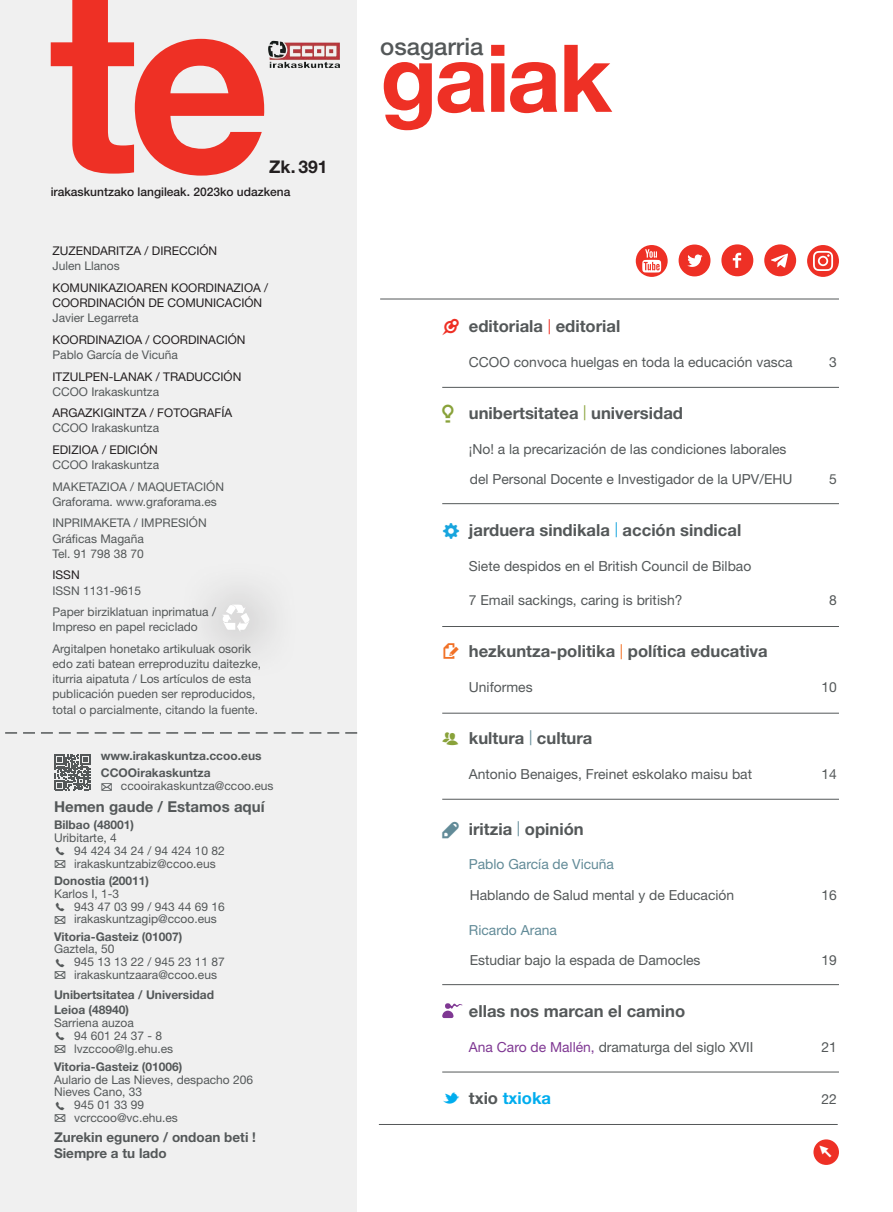
<style>
.page{position:relative;width:893px;height:1212px;background:#fff}
.page>*{position:absolute;margin:0;border:0;box-sizing:border-box;transform-origin:0 0}
.t1{font:700 93.75px "Helvetica Neue LT Std";letter-spacing:-.03em;color:#ee3025}
.t2{font:500 23.85px "Helvetica Neue LT Std";color:#545859}
.t3{font:700 17.55px "Helvetica Neue LT Std";color:#231f20}
.t4{font:700 16.65px "Helvetica Neue LT Std";color:#545859}
.t5{font:700 16.65px "Helvetica Neue LT Std";color:#00adee}
.t6{font:700 15px "Helvetica Neue LT Std";color:#545859}
.t7{font:13.8px "Helvetica Neue LT Std";color:#545859}
.t8{font:13.8px "Helvetica Neue LT Std";color:#628b98}
.t9{font:700 13.5px/15.9px "Helvetica Neue LT Std";color:#545859}
.t10{font:12px/15.1px "Helvetica Neue LT Std";color:#545859}
.t11{font:12px/15.1px "Helvetica Neue LT Std";color:#231f20}
.t12{font:700 12px "Helvetica Neue LT Std";color:#545859}
.t13{font:500 12px "Helvetica Neue LT Std";color:#231f20}
.t14{font:11.85px "Iconic Fill";color:#fff}
.s1{font-family:"Iconic Fill";font-weight:400;font-size:16.5px;color:#ee3025}
.s2{font-weight:400;font-size:15px;color:#ee3025}
.s3{font-family:"Iconic Fill";font-weight:400;font-size:18px;color:#89a23a}
.s4{font-weight:400;font-size:15px;color:#89a23a}
.s5{font-weight:400;font-size:15px;color:#18a5de}
.s6{font-weight:400;font-size:15px;color:#f27024}
.s7{font-weight:400;font-size:15px;color:#638b98}
.s8{font-family:"Iconic Fill";font-weight:400;font-size:16.5px;color:#628b98}
.s9{font-weight:400;font-size:15px;color:#628b98}
.s10{color:#7f3893}
.s11{color:#545859}
</style>
<div class="page">
<div style="left:0;top:0;width:357px;height:1212px;background:#f0f0f0"></div>
<svg style="left:51px;top:0;width:231px;height:176px"></svg>
<div style="left:182px;top:563px;width:114px;height:115px;background:#ececec"></div>
<svg style="left:222px;top:605px;width:28px;height:27px"></svg>
<svg style="left:5px;top:732px;width:352px;height:2px"></svg>
<div style="left:813px;top:1139px;width:26px;height:26px;background:#ee3025;border-radius:50%"></div>
<svg style="left:442px;top:1003px;width:21px;height:15px"></svg>
<hr style="left:442px;top:387px;width:397px;height:1px;background:#545859">
<hr style="left:442px;top:503px;width:397px;height:1px;background:#545859">
<hr style="left:442px;top:626px;width:397px;height:1px;background:#545859">
<hr style="left:442px;top:984px;width:397px;height:1px;background:#545859">
<hr style="left:442px;top:713px;width:397px;height:1px;background:#545859">
<hr style="left:442px;top:799px;width:397px;height:1px;background:#545859">
<hr style="left:442px;top:1071px;width:397px;height:1px;background:#545859">
<hr style="left:380px;top:299px;width:459px;height:1px;background:#545859">
<hr style="left:379px;top:1124px;width:459px;height:1px;background:#545859">
<svg style="left:721px;top:244px;width:32px;height:32px"></svg>
<svg style="left:679px;top:245px;width:31px;height:31px"></svg>
<svg style="left:636px;top:245px;width:32px;height:32px"></svg>
<svg style="left:54px;top:754px;width:36px;height:36px"></svg>
<svg style="left:807px;top:245px;width:32px;height:32px"></svg>
<svg style="left:764px;top:244px;width:32px;height:32px"></svg>
<p class="t3" style="left:269px;top:156px;width:60px">Zk. 391</p>
<p class="t13" style="left:51px;top:185px;width:241px">irakaskuntzako langileak. 2023ko udazkena</p>
<p class="t11" style="left:52px;top:243px;width:166px">ZUZENDARITZA / DIRECCIÓN</p>
<p class="t10" style="left:52px;top:258px;width:69px">Julen Llanos</p>
<p class="t11" style="left:52px;top:280px;width:217px">KOMUNIKAZIOAREN KOORDINAZIOA /<br>COORDINACIÓN DE COMUNICACIÓN</p>
<p class="t10" style="left:52px;top:310px;width:88px">Javier Legarreta</p>
<p class="t11" style="left:52px;top:332px;width:195px">KOORDINAZIOA / COORDINACIÓN</p>
<p class="t10" style="left:52px;top:347px;width:127px">Pablo García de Vicuña</p>
<p class="t11" style="left:52px;top:369px;width:190px">ITZULPEN-LANAK / TRADUCCIÓN</p>
<p class="t10" style="left:52px;top:384px;width:108px">CCOO Irakaskuntza</p>
<p class="t11" style="left:52px;top:405px;width:181px">ARGAZKIGINTZA / FOTOGRAFÍA</p>
<p class="t10" style="left:52px;top:420px;width:108px">CCOO Irakaskuntza</p>
<p class="t11" style="left:52px;top:442px;width:107px">EDIZIOA / EDICIÓN</p>
<p class="t10" style="left:52px;top:457px;width:108px">CCOO Irakaskuntza</p>
<p class="t10" style="left:52px;top:479px;width:173px">MAKETAZIOA / MAQUETACIÓN</p>
<p class="t10" style="left:52px;top:494px;width:166px">Graforama. www.graforama.es</p>
<p class="t10" style="left:52px;top:515px;width:156px">INPRIMAKETA / IMPRESIÓN</p>
<p class="t10" style="left:52px;top:531px;width:93px">Gráficas Magaña</p>
<p class="t10" style="left:52px;top:546px;width:93px">Tel. 91 798 38 70</p>
<p class="t11" style="left:52px;top:567px;width:29px">ISSN</p>
<p class="t10" style="left:52px;top:582px;width:90px">ISSN 1131-9615</p>
<p class="t10" style="left:52px;top:604px;width:165px">Paper birziklatuan inprimatua /<br>Impreso en papel reciclado</p>
<p class="t10" style="left:52px;top:641px;width:210px">Argitalpen honetako artikuluak osorik edo zati batean erreproduzitu daitezke, iturria aipatuta / Los artículos de esta publicación pueden ser reproducidos, total o parcialmente, citando la fuente.</p>
<p class="t12" style="left:101px;top:748px;width:162px">www.irakaskuntza.ccoo.eus</p>
<p class="t12" style="left:101px;top:766px;width:111px">CCOOirakaskuntza</p>
<p class="t10" style="left:121px;top:778px;width:154px">ccooirakaskuntza@ccoo.eus</p>
<p class="t6" style="left:54px;top:797px;width:212px">Hemen gaude / Estamos aquí</p>
<p class="t12" style="left:54px;top:817px;width:81px">Bilbao (48001)</p>
<p class="t10" style="left:54px;top:830px;width:64px">Uribitarte, 4</p>
<p class="t10" style="left:74px;top:843px;width:152px">94 424 34 24 / 94 424 10 82</p>
<p class="t10" style="left:74px;top:856px;width:143px">irakaskuntzabiz@ccoo.eus</p>
<p class="t12" style="left:54px;top:873px;width:97px">Donostia (20011)</p>
<p class="t10" style="left:54px;top:886px;width:67px">Karlos I, 1-3</p>
<p class="t10" style="left:74px;top:898px;width:152px">943 47 03 99 / 943 44 69 16</p>
<p class="t10" style="left:74px;top:911px;width:144px">irakaskuntzagip@ccoo.eus</p>
<p class="t12" style="left:54px;top:929px;width:130px">Vitoria-Gasteiz (01007)</p>
<p class="t10" style="left:54px;top:941px;width:62px">Gaztela, 50</p>
<p class="t10" style="left:74px;top:954px;width:152px">945 13 13 22 / 945 23 11 87</p>
<p class="t10" style="left:74px;top:967px;width:144px">irakaskuntzaara@ccoo.eus</p>
<p class="t12" style="left:54px;top:987px;width:161px">Unibertsitatea / Universidad</p>
<p class="t12" style="left:54px;top:1002px;width:77px">Leioa (48940)</p>
<p class="t10" style="left:54px;top:1015px;width:81px">Sarriena auzoa</p>
<p class="t10" style="left:74px;top:1028px;width:90px">94 601 24 37 - 8</p>
<p class="t10" style="left:74px;top:1041px;width:101px">lvzccoo@lg.ehu.es</p>
<p class="t12" style="left:54px;top:1059px;width:130px">Vitoria-Gasteiz (01006)</p>
<p class="t10" style="left:54px;top:1071px;width:201px">Aulario de Las Nieves, despacho 206</p>
<p class="t10" style="left:54px;top:1084px;width:90px">Nieves Cano, 33</p>
<p class="t10" style="left:74px;top:1097px;width:72px">945 01 33 99</p>
<p class="t10" style="left:74px;top:1110px;width:105px">vcrccoo@vc.ehu.es</p>
<p class="t9" style="left:54px;top:1129px;width:204px">Zurekin egunero / ondoan beti !<br>Siempre a tu lado</p>
<p class="t2" style="left:380px;top:32px;width:105px">osagarria</p>
<p class="t1" style="left:380px;top:20px;width:233px">gaiak</p>
<p class="t4" style="left:442px;top:316px;width:180px"><span class="s1">Å</span> editoriala <span class="s2">|</span> editorial</p>
<p class="t7" style="left:469px;top:354px;width:325px">CCOO convoca huelgas en toda la educación vasca</p>
<p class="t7" style="left:829px;top:354px;width:9px">3</p>
<p class="t4" style="left:442px;top:403px;width:242px"><span class="s3">Á</span> unibertsitatea <span class="s4">|</span> universidad</p>
<p class="t7" style="left:469px;top:440px;width:319px">¡No! a la precarización de las condiciones laborales</p>
<p class="t7" style="left:470px;top:471px;width:324px">del Personal Docente e Investigador de la UPV/EHU</p>
<p class="t7" style="left:829px;top:471px;width:9px">5</p>
<p class="t4" style="left:469px;top:520px;width:274px">jarduera sindikala <span class="s5">|</span> acción sindical</p>
<p class="t7" style="left:469px;top:557px;width:284px">Siete despidos en el British Council de Bilbao</p>
<p class="t7" style="left:469px;top:592px;width:215px">7 Email sackings, caring is british?</p>
<p class="t7" style="left:829px;top:592px;width:9px">8</p>
<p class="t4" style="left:469px;top:641px;width:300px">hezkuntza-politika <span class="s6">|</span> política educativa</p>
<p class="t7" style="left:469px;top:679px;width:65px">Uniformes</p>
<p class="t7" style="left:821px;top:679px;width:17px">10</p>
<p class="t4" style="left:469px;top:727px;width:125px">kultura <span class="s7">|</span> cultura</p>
<p class="t7" style="left:469px;top:765px;width:285px">Antonio Benaiges, Freinet eskolako maisu bat</p>
<p class="t7" style="left:821px;top:765px;width:17px">14</p>
<p class="t4" style="left:442px;top:818px;width:143px"><span class="s8">F</span> iritzia <span class="s9">|</span> opinión</p>
<p class="t8" style="left:469px;top:856px;width:147px">Pablo García de Vicuña</p>
<p class="t7" style="left:470px;top:887px;width:266px">Hablando de Salud mental y de Educación</p>
<p class="t7" style="left:821px;top:887px;width:17px">16</p>
<p class="t8" style="left:469px;top:921px;width:90px">Ricardo Arana</p>
<p class="t7" style="left:470px;top:952px;width:232px">Estudiar bajo la espada de Damocles</p>
<p class="t7" style="left:821px;top:952px;width:17px">19</p>
<p class="t4" style="left:469px;top:1001px;width:218px">ellas nos marcan el camino</p>
<p class="t7" style="left:469px;top:1038px;width:286px"><span class="s10">Ana Caro de Mallén,</span> dramaturga del siglo XVII</p>
<p class="t7" style="left:821px;top:1038px;width:17px">21</p>
<p class="t5" style="left:469px;top:1087px;width:84px"><span class="s11">txio</span> txioka</p>
<p class="t7" style="left:821px;top:1090px;width:17px">22</p>
<p class="t14" style="left:819px;top:1145px;width:14px">µ</p>
</div>
